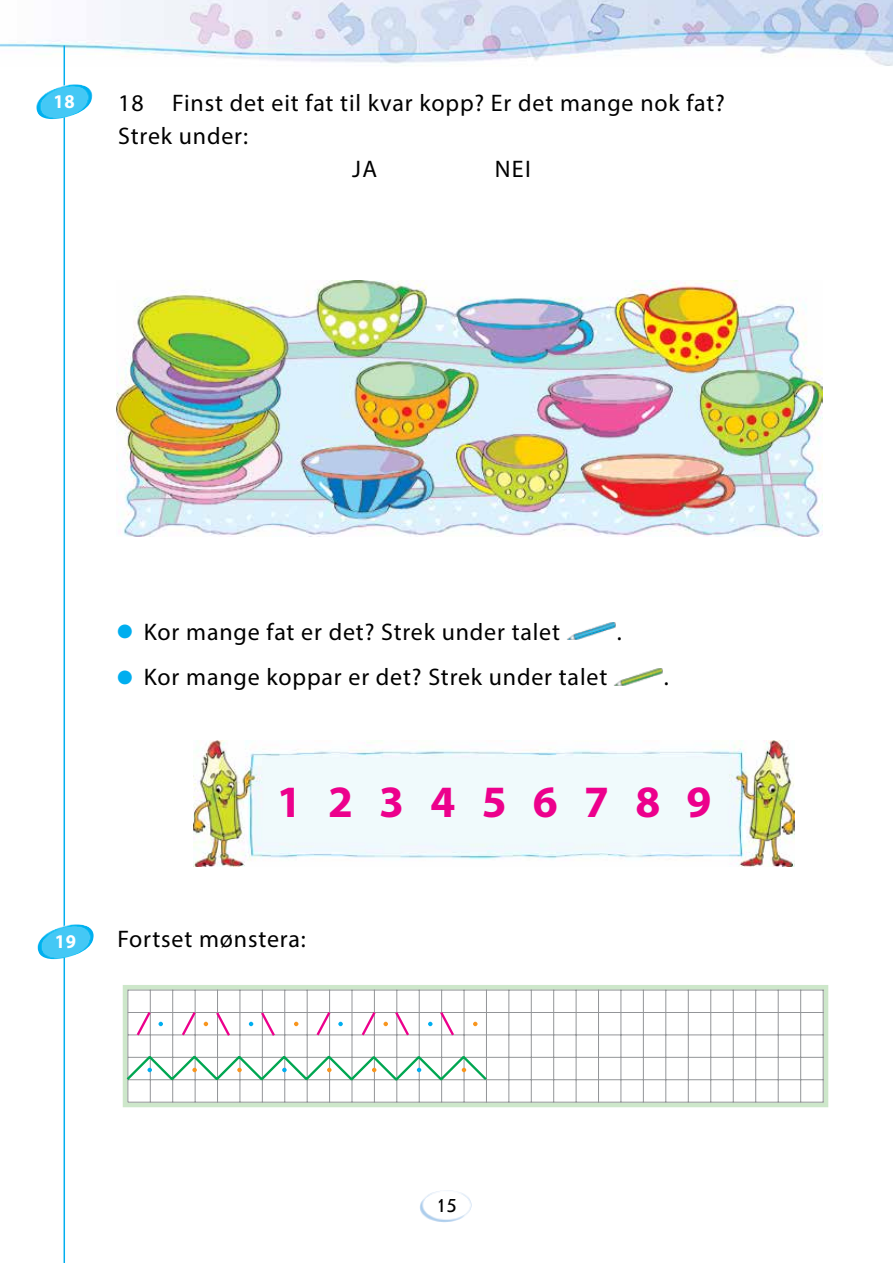
<style>
.page{position:relative;width:893px;height:1263px;background:#fff}
.page>*{position:absolute;margin:0;border:0;box-sizing:border-box;transform-origin:0 0}
.t1{font:700 45px "Myriad Pro";color:#ec008c}
.t2{font:24px "Myriad Pro";letter-spacing:.035em;color:#000}
.t3{font:700 19.5px "Myriad Pro";color:#fff;scale:.95 1}
.t4{font:19.5px "Journal Sans C";color:#000}
</style>
<div class="page">
<img style="left:420px;top:1190px;width:52px;height:32px">
<img style="left:0;top:0;width:893px;height:67px">
<hr style="left:64px;top:45px;width:1px;height:1218px;background:#00aeef">
<img style="left:36px;top:84px;width:57px;height:35px">
<img style="left:116px;top:280px;width:707px;height:256px">
<img style="left:567px;top:622px;width:49px;height:18px">
<img style="left:614px;top:668px;width:49px;height:17px">
<img style="left:193px;top:740px;width:601px;height:127px">
<img style="left:38px;top:924px;width:56px;height:35px">
<div style="left:123px;top:985px;width:705px;height:122px;border:5px solid #cde7ca"></div>
<hr style="left:823px;top:990px;width:1px;height:112px;background:#939598">
<hr style="left:800px;top:990px;width:1px;height:112px;background:#939598">
<hr style="left:778px;top:990px;width:1px;height:112px;background:#939598">
<hr style="left:755px;top:990px;width:1px;height:112px;background:#939598">
<hr style="left:733px;top:990px;width:1px;height:112px;background:#939598">
<hr style="left:710px;top:990px;width:1px;height:112px;background:#939598">
<hr style="left:688px;top:990px;width:1px;height:112px;background:#939598">
<hr style="left:665px;top:990px;width:1px;height:112px;background:#939598">
<hr style="left:643px;top:990px;width:1px;height:112px;background:#939598">
<hr style="left:620px;top:990px;width:1px;height:112px;background:#939598">
<hr style="left:598px;top:990px;width:1px;height:112px;background:#939598">
<hr style="left:576px;top:990px;width:1px;height:112px;background:#939598">
<hr style="left:553px;top:990px;width:1px;height:112px;background:#939598">
<hr style="left:531px;top:990px;width:1px;height:112px;background:#939598">
<hr style="left:508px;top:990px;width:1px;height:112px;background:#939598">
<hr style="left:486px;top:990px;width:1px;height:112px;background:#939598">
<hr style="left:464px;top:990px;width:1px;height:112px;background:#939598">
<hr style="left:441px;top:990px;width:1px;height:112px;background:#939598">
<hr style="left:419px;top:990px;width:1px;height:112px;background:#939598">
<hr style="left:396px;top:990px;width:1px;height:112px;background:#939598">
<hr style="left:374px;top:990px;width:1px;height:112px;background:#939598">
<hr style="left:352px;top:990px;width:1px;height:112px;background:#939598">
<hr style="left:329px;top:990px;width:1px;height:112px;background:#939598">
<hr style="left:307px;top:990px;width:1px;height:112px;background:#939598">
<hr style="left:284px;top:990px;width:1px;height:112px;background:#939598">
<hr style="left:262px;top:990px;width:1px;height:112px;background:#939598">
<hr style="left:240px;top:990px;width:1px;height:112px;background:#939598">
<hr style="left:217px;top:990px;width:1px;height:112px;background:#939598">
<hr style="left:195px;top:990px;width:1px;height:112px;background:#939598">
<hr style="left:172px;top:990px;width:1px;height:112px;background:#939598">
<hr style="left:150px;top:990px;width:1px;height:112px;background:#939598">
<hr style="left:127px;top:990px;width:1px;height:112px;background:#939598">
<hr style="left:128px;top:990px;width:695px;height:1px;background:#939598">
<hr style="left:128px;top:1012px;width:695px;height:1px;background:#939598">
<hr style="left:128px;top:1034px;width:695px;height:1px;background:#939598">
<hr style="left:128px;top:1057px;width:695px;height:1px;background:#939598">
<hr style="left:128px;top:1079px;width:695px;height:1px;background:#939598">
<hr style="left:128px;top:1102px;width:695px;height:1px;background:#939598">
<hr style="left:130px;top:1262px;width:719px;height:1px;background:#939598">
<hr style="left:130px;top:1242px;width:719px;height:1px;background:#939598">
<svg style="left:124px;top:1053px;width:365px;height:30px"></svg>
<svg style="left:159px;top:1022px;width:4px;height:4px"></svg>
<svg style="left:135px;top:1009px;width:18px;height:29px"></svg>
<svg style="left:204px;top:1022px;width:4px;height:4px"></svg>
<svg style="left:180px;top:1009px;width:18px;height:29px"></svg>
<svg style="left:249px;top:1022px;width:4px;height:4px"></svg>
<svg style="left:214px;top:1012px;width:18px;height:24px"></svg>
<svg style="left:294px;top:1022px;width:4px;height:4px"></svg>
<svg style="left:259px;top:1010px;width:18px;height:28px"></svg>
<svg style="left:314px;top:1012px;width:29px;height:24px"></svg>
<svg style="left:428px;top:1022px;width:4px;height:4px"></svg>
<svg style="left:359px;top:1009px;width:52px;height:29px"></svg>
<svg style="left:473px;top:1022px;width:4px;height:4px"></svg>
<svg style="left:438px;top:1009px;width:18px;height:29px"></svg>
<p class="t3" style="left:54px;top:89px;width:24px">18</p>
<p class="t2" style="left:118px;top:88px;width:608px">18 Finst det eit fat til kvar kopp? Er det mange nok fat?</p>
<p class="t2" style="left:118px;top:121px;width:131px">Strek under:</p>
<p class="t2" style="left:352px;top:154px;width:26px">JA</p>
<p class="t2" style="left:495px;top:154px;width:37px">NEI</p>
<p class="t2" style="left:118px;top:617px;width:444px"><sup>●</sup> Kor mange fat er det? Strek under talet</p>
<p class="t2" style="left:118px;top:663px;width:491px"><sup>●</sup> Kor mange koppar er det? Strek under talet</p>
<p class="t2" style="left:617px;top:617px;width:6px">.</p>
<p class="t2" style="left:664px;top:663px;width:6px">.</p>
<h1 class="t1" style="left:277px;top:773px;width:436px">1 2 3 4 5 6 7 8 9</h1>
<p class="t3" style="left:55px;top:929px;width:24px">19</p>
<p class="t2" style="left:118px;top:925px;width:190px">Fortset mønstera:</p>
<p class="t4" style="left:436px;top:1196px;width:22px">15</p>
</div>
